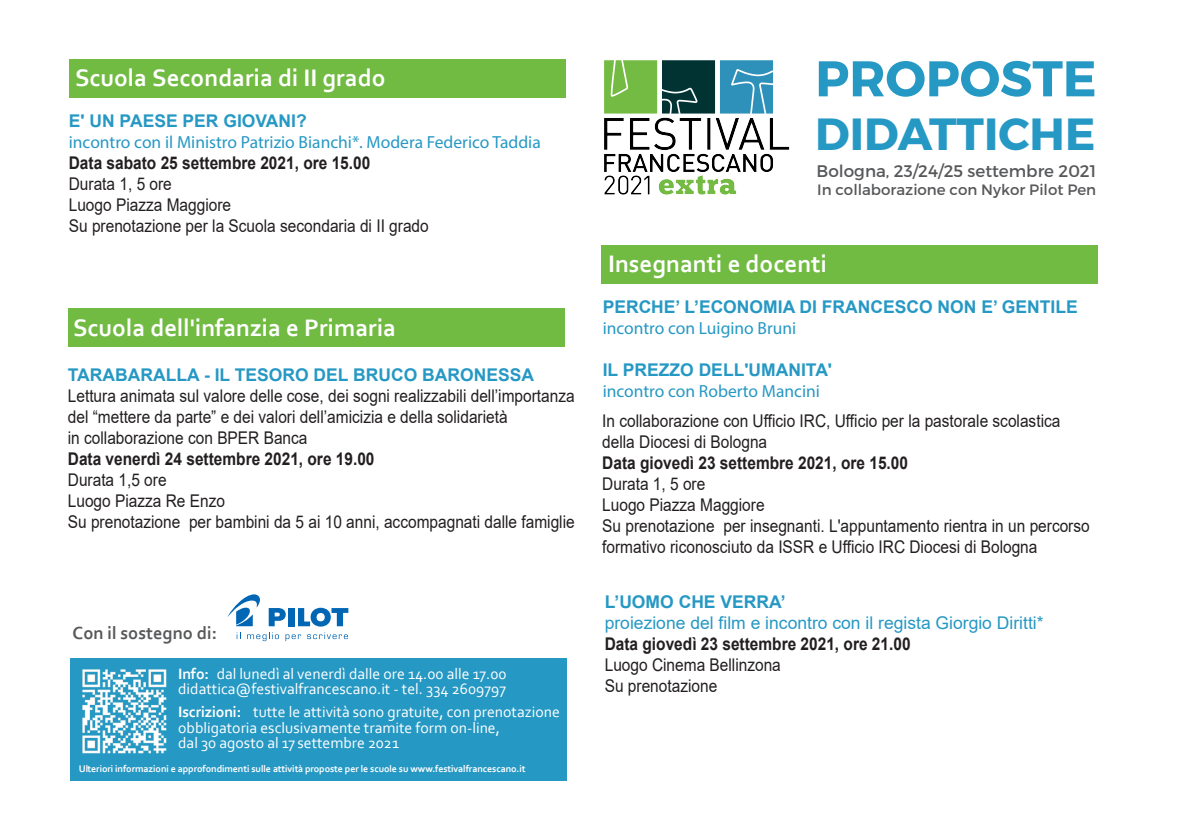
<style>
.page{position:relative;width:1177px;height:823px;background:#fff}
.page>*{position:absolute;margin:0;border:0;box-sizing:border-box;transform-origin:0 0}
.t1{font:700 50px "Montserrat";color:#2698c4}
.t2{font:700 45px "Montserrat";color:#2698c4}
.t3{font:700 25px "Corbel";color:#fff}
.t4{font:700 18.25px "Corbel";color:#57585a}
.t5{font:17.5px/21px "Arial";color:#231f20;scale:.88 1}
.t6{font:700 17.5px "Arial";color:#231f20;scale:.88 1}
.t7{font:700 17.5px "Arial";color:#2698c4}
.t8{font:17.5px "Myriad Pro";color:#2698c4}
.t9{font:17.5px "Arial";color:#2698c4}
.t10{font:16.75px "Montserrat";color:#57585a}
.t11{font:15.75px/15.8px "Corbel";color:#fff}
.t12{font:15px "Montserrat";color:#57585a}
.t13{font:700 10px "Corbel";letter-spacing:-.01em;color:#fff}
.s1{font-weight:700}
</style>
<div class="page">
<div style="left:70px;top:657px;width:496px;height:123px;background:#2698c4"></div>
<svg style="left:269px;top:608px;width:17px;height:18px"></svg>
<div style="left:288px;top:607px;width:6px;height:19px;background:#0166b3"></div>
<svg style="left:298px;top:607px;width:50px;height:19px"></svg>
<svg style="left:227px;top:594px;width:33px;height:32px"></svg>
<svg style="left:237px;top:632px;width:4px;height:6px"></svg>
<svg style="left:247px;top:632px;width:32px;height:8px"></svg>
<svg style="left:285px;top:634px;width:16px;height:6px"></svg>
<svg style="left:307px;top:632px;width:41px;height:6px"></svg>
<div style="left:601px;top:245px;width:496px;height:39px;background:#72bb43"></div>
<img style="left:70px;top:657px;width:108px;height:97px">
<div style="left:70px;top:59px;width:496px;height:38px;background:#72bb43"></div>
<img style="left:604px;top:60px;width:186px;height:135px">
<div style="left:68px;top:308px;width:496px;height:39px;background:#72bb43"></div>
<h3 class="t3" style="left:75px;top:62px;width:312px">Scuola Secondaria di II grado</h3>
<p class="t7" style="left:69px;top:109px;width:239px">E' UN PAESE PER GIOVANI?</p>
<p class="t8" style="left:69px;top:131px;width:473px">incontro con il Ministro Patrizio Bianchi*. Modera Federico Taddia</p>
<p class="t6" style="left:69px;top:151px;width:344px">Data sabato 25 settembre 2021, ore 15.00</p>
<p class="t5" style="left:69px;top:173px;width:410px">Durata 1, 5 ore<br>Luogo Piazza Maggiore<br>Su prenotazione per la Scuola secondaria di II grado</p>
<h3 class="t3" style="left:73px;top:312px;width:324px">Scuola dell'infanzia e Primaria</h3>
<p class="t7" style="left:68px;top:362px;width:468px">TARABARALLA - IL TESORO DEL BRUCO BARONESSA</p>
<p class="t5" style="left:68px;top:385px;width:577px">Lettura animata sul valore delle cose, dei sogni realizzabili dell’importanza del “mettere da parte” e dei valori dell’amicizia e della solidarietà<br>in collaborazione con BPER Banca</p>
<p class="t6" style="left:68px;top:446px;width:350px">Data venerdì 24 settembre 2021, ore 19.00</p>
<p class="t5" style="left:68px;top:469px;width:577px">Durata 1,5 ore<br>Luogo Piazza Re Enzo<br>Su prenotazione per bambini da 5 ai 10 anni, accompagnati dalle famiglie</p>
<p class="t4" style="left:73px;top:621px;width:146px">Con il sostegno di:</p>
<p class="t11" style="left:178px;top:664px;width:330px"><span class="s1">Info:</span> dal lunedì al venerdì dalle ore 14.00 alle 17.00 didattica@festivalfrancescano.it - tel. 334 2609797</p>
<p class="t11" style="left:178px;top:702px;width:383px"><span class="s1">Iscrizioni:</span> tutte le attività sono gratuite, con prenotazione obbligatoria esclusivamente tramite form on-line,<br>dal 30 agosto al 17 settembre 2021</p>
<p class="t13" style="left:79px;top:762px;width:448px">Ulteriori informazioni e approfondimenti sulle attività proposte per le scuole su www.festivalfrancescano.it</p>
<h1 class="t1" style="left:815px;top:47px;width:283px">PROPOSTE</h1>
<h2 class="t2" style="left:815px;top:106px;width:281px">DIDATTICHE</h2>
<p class="t10" style="left:816px;top:161px;width:281px">Bologna, 23/24/25 settembre 2021</p>
<p class="t12" style="left:817px;top:180px;width:280px">In collaborazione con Nykor Pilot Pen</p>
<h3 class="t3" style="left:608px;top:247px;width:220px">Insegnanti e docenti</h3>
<p class="t7" style="left:602px;top:294px;width:476px">PERCHE’ L’ECONOMIA DI FRANCESCO NON E’ GENTILE</p>
<p class="t8" style="left:602px;top:317px;width:195px">incontro con Luigino Bruni</p>
<p class="t7" style="left:602px;top:357px;width:231px">IL PREZZO DELL'UMANITA'</p>
<p class="t8" style="left:602px;top:380px;width:219px">incontro con Roberto Mancini</p>
<p class="t5" style="left:602px;top:410px;width:522px">In collaborazione con Ufficio IRC, Ufficio per la pastorale scolastica della Diocesi di Bologna</p>
<p class="t6" style="left:602px;top:450px;width:349px">Data giovedì 23 settembre 2021, ore 15.00</p>
<p class="t5" style="left:602px;top:473px;width:555px">Durata 1, 5 ore<br>Luogo Piazza Maggiore<br>Su prenotazione per insegnanti. L'appuntamento rientra in un percorso formativo riconosciuto da ISSR e Ufficio IRC Diocesi di Bologna</p>
<p class="t7" style="left:604px;top:589px;width:182px">L’UOMO CHE VERRA’</p>
<p class="t9" style="left:604px;top:610px;width:440px">proiezione del film e incontro con il regista Giorgio Diritti*</p>
<p class="t6" style="left:604px;top:631px;width:349px">Data giovedì 23 settembre 2021, ore 21.00</p>
<p class="t5" style="left:604px;top:653px;width:202px">Luogo Cinema Bellinzona<br>Su prenotazione</p>
</div>
